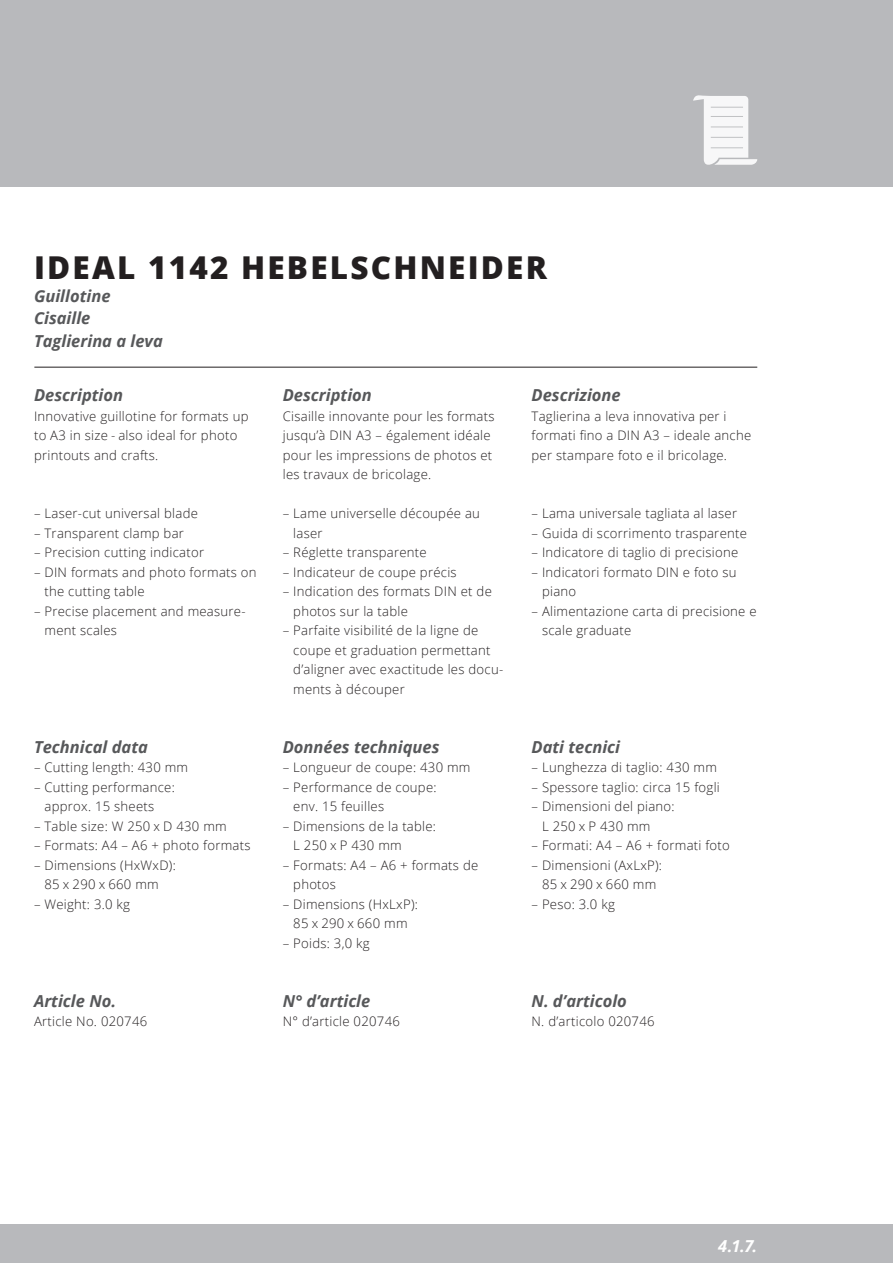
<style>
.page{position:relative;width:893px;height:1263px;background:#fff}
.page>*{position:absolute;margin:0;border:0;box-sizing:border-box;transform-origin:0 0}
._01_Produkttiel{font:800 31.5px "Open Sans";letter-spacing:.07em;color:#231f20}
._02_Übertitel{font:italic 700 16.5px "Open Sans";color:#57585a}
._01_Produkttiel-2{font:italic 700 16.5px/22.5px "Open Sans";color:#57585a}
._01_Produkttiel-3{font:italic 700 16.5px "Open Sans";color:#fff}
._03_lauftext{font:300 13.2px/19.5px "Open Sans";letter-spacing:.02em;color:#231f20}
</style>
<div class="page">
<div style="left:0;top:1225px;width:893px;height:38px;background:#b8b9bc"></div>
<div style="left:0;top:0;width:893px;height:187px;background:#b8b9bc"></div>
<svg style="left:693px;top:95px;width:64px;height:70px"></svg>
<hr style="left:34px;top:367px;width:723px;height:1px;background:#231f20">
<p class="_01_Produkttiel" style="left:34px;top:244px;width:515px">IDEAL 1142 HEBELSCHNEIDER</p>
<p class="_01_Produkttiel-2" style="left:34px;top:284px;width:130px">Guillotine<br>Cisaille<br>Taglierina a leva</p>
<p class="_02_Übertitel" style="left:34px;top:384px;width:91px">Description</p>
<p class="_03_lauftext" style="left:34px;top:406px;width:216px">Innovative guillotine for formats up to A3 in size - also ideal for photo printouts and crafts.</p>
<p class="_02_Übertitel" style="left:283px;top:384px;width:91px">Description</p>
<p class="_03_lauftext" style="left:283px;top:406px;width:213px">Cisaille innovante pour les formats jusqu’à DIN A3 – également idéale pour les impressions de photos et les travaux de bricolage.</p>
<p class="_03_lauftext" style="left:293px;top:503px;width:188px;text-indent:-10px">– Lame universelle découpée au laser</p>
<p class="_03_lauftext" style="left:283px;top:542px;width:145px">– Réglette transparente</p>
<p class="_03_lauftext" style="left:283px;top:562px;width:175px">– Indicateur de coupe précis</p>
<p class="_03_lauftext" style="left:293px;top:581px;width:200px;text-indent:-10px">– Indication des formats DIN et de photos sur la table</p>
<p class="_03_lauftext" style="left:293px;top:620px;width:211px;text-indent:-10px">– Parfaite visibilité de la ligne de coupe et graduation permettant d’aligner avec exactitude les docu&shy;ments à découper</p>
<p class="_02_Übertitel" style="left:531px;top:384px;width:91px">Descrizione</p>
<p class="_03_lauftext" style="left:531px;top:406px;width:221px">Taglierina a leva innovativa per i formati fino a DIN A3 – ideale anche per stampare foto e il bricolage.</p>
<p class="_03_lauftext" style="left:34px;top:503px;width:165px">– Laser-cut universal blade</p>
<p class="_03_lauftext" style="left:34px;top:523px;width:152px">– Transparent clamp bar</p>
<p class="_03_lauftext" style="left:34px;top:542px;width:172px">– Precision cutting indicator</p>
<p class="_03_lauftext" style="left:45px;top:562px;width:214px;text-indent:-10px">– DIN formats and photo formats on the cutting table</p>
<p class="_03_lauftext" style="left:45px;top:601px;width:203px;text-indent:-10px">– Precise placement and measure&shy;ment scales</p>
<p class="_03_lauftext" style="left:531px;top:503px;width:207px">– Lama universale tagliata al laser</p>
<p class="_03_lauftext" style="left:531px;top:523px;width:217px">– Guida di scorrimento trasparente</p>
<p class="_03_lauftext" style="left:531px;top:542px;width:208px">– Indicatore di taglio di precisione</p>
<p class="_03_lauftext" style="left:542px;top:562px;width:196px;text-indent:-10px">– Indicatori formato DIN e foto su piano</p>
<p class="_03_lauftext" style="left:542px;top:601px;width:216px;text-indent:-10px">– Alimentazione carta di precisione e scale graduate</p>
<p class="_02_Übertitel" style="left:34px;top:735px;width:115px">Technical data</p>
<p class="_03_lauftext" style="left:34px;top:757px;width:156px">– Cutting length: 430 mm</p>
<p class="_03_lauftext" style="left:45px;top:777px;width:132px;text-indent:-10px">– Cutting performance: approx. 15 sheets</p>
<p class="_03_lauftext" style="left:34px;top:816px;width:194px">– Table size: W 250 x D 430 mm</p>
<p class="_03_lauftext" style="left:34px;top:835px;width:218px">– Formats: A4 – A6 + photo formats</p>
<p class="_03_lauftext" style="left:34px;top:855px;width:143px;text-align:center">– Dimensions (HxWxD):<br>85 x 290 x 660 mm</p>
<p class="_03_lauftext" style="left:34px;top:894px;width:98px">– Weight: 3.0 kg</p>
<p class="_02_Übertitel" style="left:34px;top:989px;width:84px">Article No.</p>
<p class="_03_lauftext" style="left:34px;top:1011px;width:115px">Article No. 020746</p>
<p class="_02_Übertitel" style="left:283px;top:735px;width:158px">Données techniques</p>
<p class="_03_lauftext" style="left:283px;top:757px;width:189px">– Longueur de coupe: 430 mm</p>
<p class="_03_lauftext" style="left:293px;top:777px;width:145px;text-indent:-10px">– Performance de coupe: env. 15 feuilles</p>
<p class="_03_lauftext" style="left:293px;top:816px;width:144px;text-indent:-10px">– Dimensions de la table:<br>L 250 x P 430 mm</p>
<p class="_03_lauftext" style="left:293px;top:855px;width:186px;text-indent:-10px">– Formats: A4 – A6 + formats de photos</p>
<p class="_03_lauftext" style="left:283px;top:894px;width:137px;text-align:center">– Dimensions (HxLxP):<br>85 x 290 x 660 mm</p>
<p class="_03_lauftext" style="left:283px;top:933px;width:88px">– Poids: 3,0 kg</p>
<p class="_02_Übertitel" style="left:283px;top:989px;width:89px">N° d’article</p>
<p class="_03_lauftext" style="left:283px;top:1011px;width:119px">N° d’article 020746</p>
<p class="_02_Übertitel" style="left:531px;top:735px;width:90px">Dati tecnici</p>
<p class="_03_lauftext" style="left:531px;top:757px;width:187px">– Lunghezza di taglio: 430 mm</p>
<p class="_03_lauftext" style="left:531px;top:777px;width:190px">– Spessore taglio: circa 15 fogli</p>
<p class="_03_lauftext" style="left:542px;top:796px;width:134px;text-indent:-10px">– Dimensioni del piano:<br>L 250 x P 430 mm</p>
<p class="_03_lauftext" style="left:531px;top:835px;width:200px">– Formati: A4 – A6 + formati foto</p>
<p class="_03_lauftext" style="left:531px;top:855px;width:132px;text-align:center">– Dimensioni (AxLxP):<br>85 x 290 x 660 mm</p>
<p class="_03_lauftext" style="left:531px;top:894px;width:85px">– Peso: 3.0 kg</p>
<p class="_02_Übertitel" style="left:531px;top:989px;width:97px">N. d’articolo</p>
<p class="_03_lauftext" style="left:531px;top:1011px;width:125px">N. d’articolo 020746</p>
<p class="_01_Produkttiel-3" style="left:718px;top:1235px;width:41px">4.1.7.</p>
</div>
